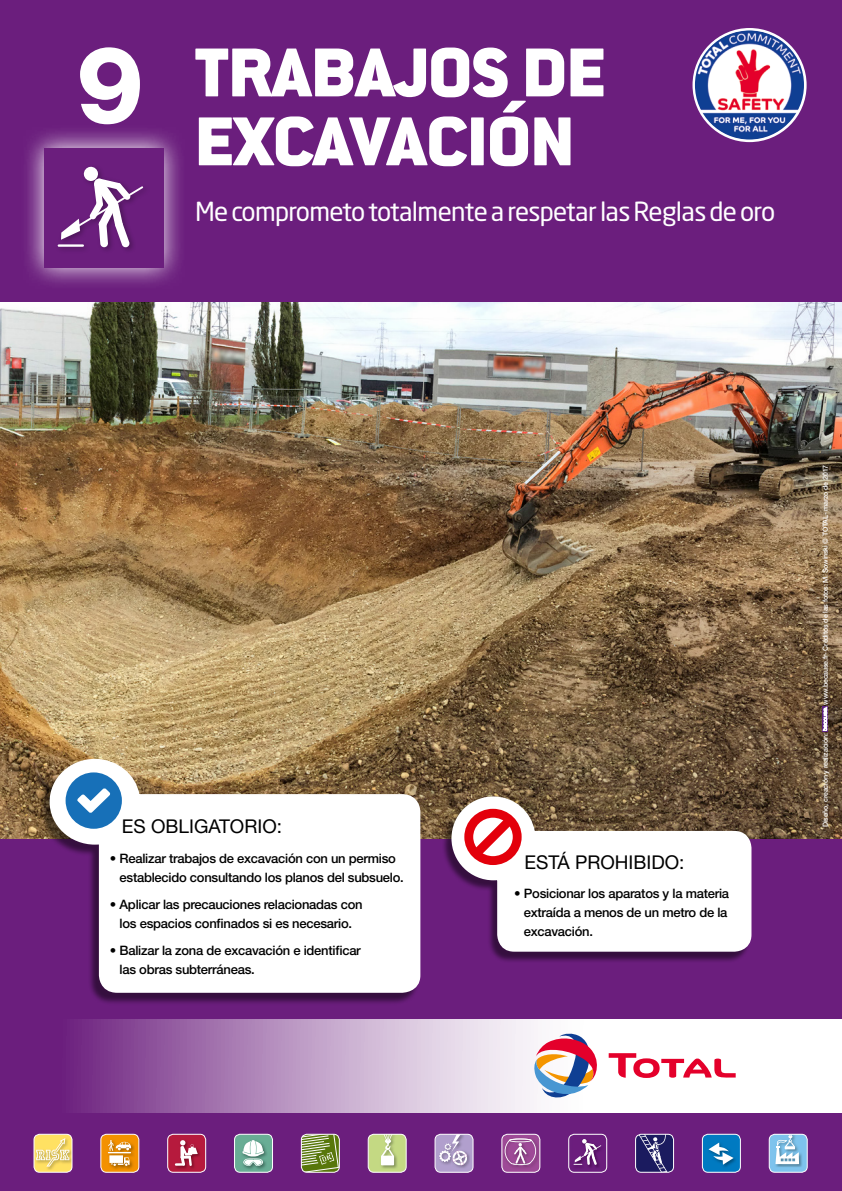
<style>
.page{position:relative;width:842px;height:1191px;background:#6b1e7d}
.page>*{position:absolute;margin:0;border:0;box-sizing:border-box;transform-origin:0 0}
.t1{font:800 107.6px "Helvetica Neue LT Std";color:#fff}
.t2{font:900 75.8px/68.9px "Conduit ITC Std";color:#fff}
.t3{font:26px "Neo Sans Pro";letter-spacing:-.025em;color:#fff}
.t4{font:19px "Helvetica Neue LT Std";color:#000}
.t5{font:500 13px/19px "Helvetica Neue LT Std";letter-spacing:-.02em;color:#000}
.t6{font:500 7px "Helvetica Neue LT Std";letter-spacing:-.02em;color:#fff}
</style>
<div class="page">
<svg style="left:34px;top:1135px;width:38px;height:37px"></svg>
<div style="left:34px;top:1133px;width:38px;height:39px;border:1px solid #fff;border-radius:6px"></div>
<svg style="left:101px;top:1135px;width:38px;height:37px"></svg>
<div style="left:100px;top:1133px;width:39px;height:39px;border:1px solid #fff;border-radius:6px"></div>
<svg style="left:168px;top:1135px;width:38px;height:37px"></svg>
<div style="left:167px;top:1133px;width:39px;height:39px;border:1px solid #fff;border-radius:6px"></div>
<svg style="left:235px;top:1135px;width:37px;height:37px"></svg>
<div style="left:234px;top:1133px;width:39px;height:39px;border:1px solid #fff;border-radius:6px"></div>
<svg style="left:301px;top:1135px;width:38px;height:37px"></svg>
<div style="left:301px;top:1133px;width:39px;height:39px;border:1px solid #fff;border-radius:6px"></div>
<svg style="left:368px;top:1135px;width:38px;height:37px"></svg>
<div style="left:368px;top:1133px;width:39px;height:39px;border:1px solid #fff;border-radius:6px"></div>
<svg style="left:435px;top:1135px;width:38px;height:37px"></svg>
<div style="left:435px;top:1133px;width:38px;height:39px;border:1px solid #fff;border-radius:6px"></div>
<svg style="left:502px;top:1135px;width:38px;height:37px"></svg>
<div style="left:501px;top:1133px;width:39px;height:39px;border:1px solid #fff;border-radius:6px"></div>
<svg style="left:569px;top:1135px;width:38px;height:37px"></svg>
<div style="left:568px;top:1133px;width:39px;height:39px;border:1px solid #fff;border-radius:6px"></div>
<svg style="left:635px;top:1135px;width:38px;height:37px"></svg>
<div style="left:635px;top:1133px;width:39px;height:39px;border:1px solid #fff;border-radius:6px"></div>
<svg style="left:702px;top:1135px;width:38px;height:37px"></svg>
<div style="left:702px;top:1133px;width:39px;height:39px;border:1px solid #fff;border-radius:6px"></div>
<svg style="left:769px;top:1135px;width:38px;height:37px"></svg>
<div style="left:769px;top:1133px;width:39px;height:39px;border:1px solid #fff;border-radius:6px"></div>
<svg style="left:692px;top:28px;width:115px;height:114px"></svg>
<img style="left:695px;top:30px;width:109px;height:109px;border-radius:55px">
<svg style="left:77px;top:1019px;width:765px;height:93px;background:#d1b9d6"></svg>
<svg style="left:609px;top:1053px;width:127px;height:25px;background:#f49eae"></svg>
<svg style="left:534px;top:1032px;width:66px;height:69px;background:#c5a7b4"></svg>
<svg style="left:27px;top:131px;width:153px;height:153px"></svg>
<div style="left:44px;top:148px;width:119px;height:119px;background:#6b1e7d"></div>
<hr style="left:59px;top:244px;width:24px;height:3px;background:#fff">
<svg style="left:61px;top:166px;width:83px;height:82px"></svg>
<img style="left:0;top:302px;width:842px;height:536px">
<div style="left:441px;top:798px;width:310px;height:165px;background:#000;opacity:.5"></div>
<svg style="left:451px;top:795px;width:301px;height:157px;background:#d1c7c9"></svg>
<svg style="left:462px;top:805px;width:62px;height:63px;background:#f19094"></svg>
<div style="left:39px;top:761px;width:381px;height:244px;background:#000;opacity:.5"></div>
<svg style="left:49px;top:758px;width:372px;height:235px;background:#e1d7d9"></svg>
<div style="left:66px;top:772px;width:56px;height:56px;background:#1770b8;border-radius:50%"></div>
<svg style="left:77px;top:788px;width:33px;height:25px"></svg>
<svg style="left:822px;top:706px;width:6px;height:25px"></svg>
<svg style="left:823px;top:707px;width:4px;height:23px"></svg>
<h1 class="t1" style="left:76px;top:21px;width:69px">9</h1>
<h2 class="t2" style="left:195px;top:39px;width:411px">TRABAJOS DE<br>EXCAVACIÓN</h2>
<h3 class="t3" style="left:195px;top:196px;width:582px">Me comprometo totalmente a respetar las Reglas de oro</h3>
<h3 class="t4" style="left:122px;top:815px;width:162px">ES OBLIGATORIO:</h3>
<p class="t5" style="left:120px;top:849px;width:286px;text-indent:-10px">• Realizar trabajos de excavación con un permiso establecido consultando los planos del subsuelo.</p>
<p class="t5" style="left:110px;top:894px;width:254px;text-align:center">• Aplicar las precauciones relacionadas con los espacios confinados si es necesario.</p>
<p class="t5" style="left:120px;top:940px;width:243px;text-indent:-10px">• Balizar la zona de excavación e identificar las obras subterráneas.</p>
<h3 class="t4" style="left:524px;top:851px;width:162px">ESTÁ PROHIBIDO:</h3>
<p class="t5" style="left:524px;top:884px;width:207px;text-indent:-10px">• Posicionar los aparatos y la materia extraída a menos de un metro de la excavación.</p>
<p class="t6" style="left:821px;top:704px;width:241px;rotate:-90deg">www.because.fr- Créditos de las fotos: M. Sowinski © TOTAL- marzo de 2017</p>
<p class="t6" style="left:821px;top:827px;width:95px;rotate:-90deg">Diseño, creación y realización:</p>
</div>
